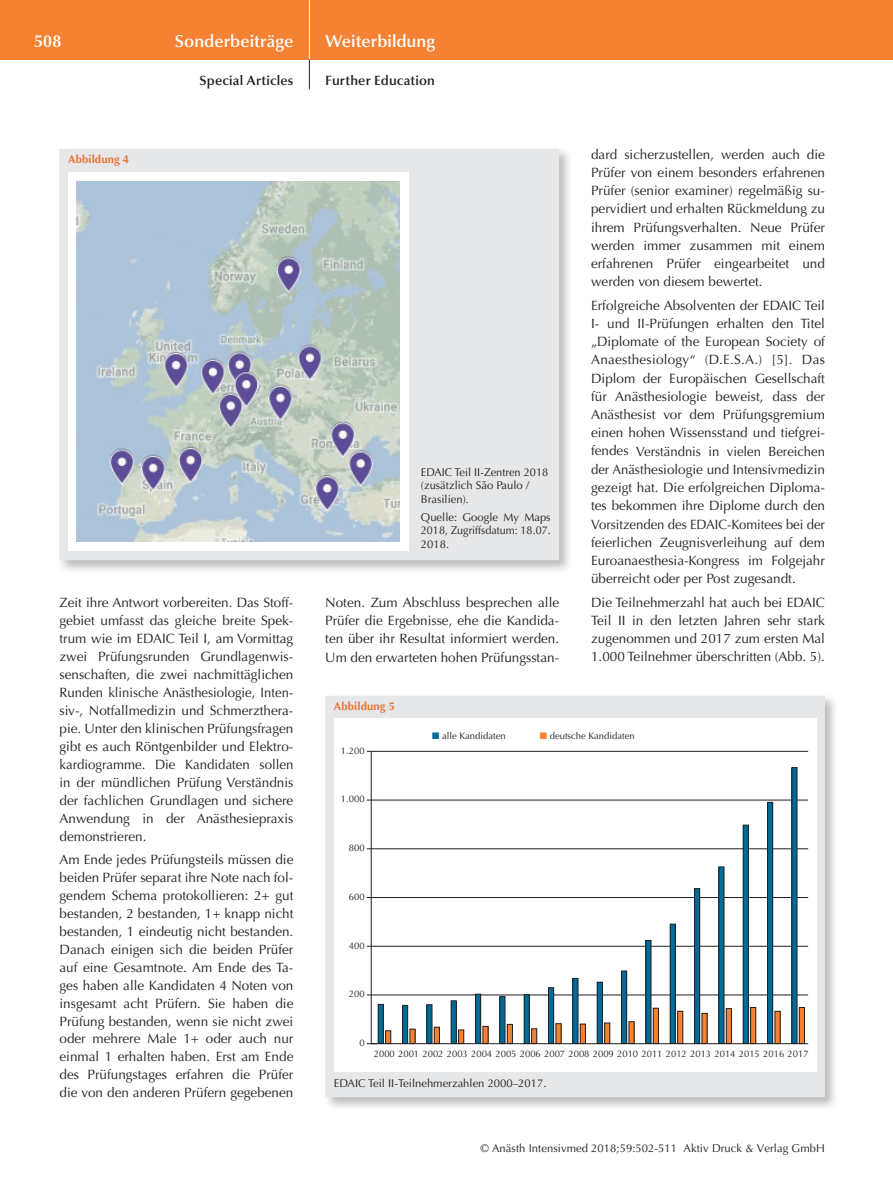
<style>
.page{position:relative;width:893px;height:1191px;background:#fff}
.page>*{position:absolute;margin:0;border:0;box-sizing:border-box;transform-origin:0 0}
.t1{font:600 17.25px "Optima";color:#fff}
.t2{font:13.5px/18px "Optima";color:#231f20;text-align:justify}
.t3{font:600 13.5px "Optima";letter-spacing:.015em;color:#231f20}
.t4{font:11.25px/13.5px "Optima";color:#231f20}
.t5{font:700 11.25px "Optima";letter-spacing:.015em;color:#e8732f}
.t6{font:9.45px "Optima";color:#231f20}
.s1{color:#006b98}
.s2{color:#f48232}
</style>
<div class="page">
<div style="left:0;top:0;width:893px;height:60px;background:#f48232"></div>
<hr style="left:309px;top:0;width:1px;height:60px;background:#fff">
<svg style="left:309px;top:60px;width:1px;height:29px"></svg>
<div style="left:323px;top:693px;width:516px;height:418px;background:#231f20;opacity:.3"></div>
<div style="left:325px;top:696px;width:500px;height:401px;background:#e6e7e9"></div>
<div style="left:334px;top:719px;width:482px;height:353px;background:#fff"></div>
<svg style="left:371px;top:750px;width:438px;height:294px"></svg>
<hr style="left:367px;top:751px;width:441px;height:1px;background:#231f20">
<hr style="left:367px;top:799px;width:441px;height:1px;background:#231f20">
<hr style="left:367px;top:848px;width:441px;height:1px;background:#231f20">
<hr style="left:367px;top:897px;width:441px;height:1px;background:#231f20">
<hr style="left:367px;top:946px;width:441px;height:1px;background:#231f20">
<hr style="left:367px;top:994px;width:441px;height:1px;background:#231f20">
<div style="left:378px;top:1004px;width:5px;height:39px;background:#006b98"></div>
<div style="left:378px;top:1004px;width:6px;height:39px;border:1px solid #231f20"></div>
<div style="left:402px;top:1005px;width:6px;height:38px;background:#006b98"></div>
<div style="left:402px;top:1005px;width:6px;height:38px;border:1px solid #231f20"></div>
<div style="left:427px;top:1004px;width:5px;height:39px;background:#006b98"></div>
<div style="left:426px;top:1004px;width:6px;height:39px;border:1px solid #231f20"></div>
<div style="left:451px;top:1000px;width:5px;height:43px;background:#006b98"></div>
<div style="left:451px;top:1000px;width:6px;height:43px;border:1px solid #231f20"></div>
<div style="left:475px;top:994px;width:6px;height:49px;background:#006b98"></div>
<div style="left:475px;top:994px;width:6px;height:49px;border:1px solid #231f20"></div>
<div style="left:500px;top:996px;width:5px;height:47px;background:#006b98"></div>
<div style="left:499px;top:996px;width:6px;height:47px;border:1px solid #231f20"></div>
<div style="left:524px;top:994px;width:5px;height:49px;background:#006b98"></div>
<div style="left:524px;top:994px;width:6px;height:49px;border:1px solid #231f20"></div>
<div style="left:548px;top:987px;width:6px;height:56px;background:#006b98"></div>
<div style="left:548px;top:987px;width:6px;height:56px;border:1px solid #231f20"></div>
<div style="left:573px;top:978px;width:5px;height:65px;background:#006b98"></div>
<div style="left:572px;top:978px;width:6px;height:65px;border:1px solid #231f20"></div>
<div style="left:597px;top:982px;width:5px;height:61px;background:#006b98"></div>
<div style="left:597px;top:982px;width:6px;height:61px;border:1px solid #231f20"></div>
<div style="left:621px;top:971px;width:6px;height:72px;background:#006b98"></div>
<div style="left:621px;top:970px;width:6px;height:73px;border:1px solid #231f20"></div>
<div style="left:646px;top:940px;width:5px;height:103px;background:#006b98"></div>
<div style="left:645px;top:940px;width:6px;height:103px;border:1px solid #231f20"></div>
<div style="left:670px;top:924px;width:5px;height:119px;background:#006b98"></div>
<div style="left:670px;top:923px;width:6px;height:120px;border:1px solid #231f20"></div>
<div style="left:694px;top:888px;width:6px;height:155px;background:#006b98"></div>
<div style="left:694px;top:888px;width:6px;height:155px;border:1px solid #231f20"></div>
<div style="left:719px;top:867px;width:5px;height:176px;background:#006b98"></div>
<div style="left:743px;top:825px;width:5px;height:218px;background:#006b98"></div>
<div style="left:743px;top:825px;width:6px;height:218px;border:1px solid #231f20"></div>
<div style="left:767px;top:802px;width:6px;height:241px;background:#006b98"></div>
<div style="left:767px;top:802px;width:6px;height:241px;border:1px solid #231f20"></div>
<div style="left:792px;top:767px;width:5px;height:276px;background:#006b98"></div>
<div style="left:386px;top:1030px;width:5px;height:13px;background:#f48232"></div>
<div style="left:385px;top:1030px;width:6px;height:13px;border:1px solid #231f20"></div>
<div style="left:410px;top:1029px;width:5px;height:14px;background:#f48232"></div>
<div style="left:434px;top:1027px;width:5px;height:16px;background:#f48232"></div>
<div style="left:434px;top:1027px;width:6px;height:16px;border:1px solid #231f20"></div>
<div style="left:459px;top:1030px;width:5px;height:13px;background:#f48232"></div>
<div style="left:458px;top:1029px;width:6px;height:14px;border:1px solid #231f20"></div>
<div style="left:483px;top:1026px;width:5px;height:17px;background:#f48232"></div>
<div style="left:507px;top:1024px;width:5px;height:19px;background:#f48232"></div>
<div style="left:507px;top:1024px;width:6px;height:19px;border:1px solid #231f20"></div>
<div style="left:532px;top:1028px;width:5px;height:15px;background:#f48232"></div>
<div style="left:531px;top:1028px;width:6px;height:15px;border:1px solid #231f20"></div>
<div style="left:556px;top:1023px;width:5px;height:20px;background:#f48232"></div>
<div style="left:580px;top:1024px;width:5px;height:19px;background:#f48232"></div>
<div style="left:580px;top:1023px;width:6px;height:20px;border:1px solid #231f20"></div>
<div style="left:605px;top:1023px;width:5px;height:20px;background:#f48232"></div>
<div style="left:604px;top:1022px;width:6px;height:21px;border:1px solid #231f20"></div>
<div style="left:629px;top:1021px;width:5px;height:22px;background:#f48232"></div>
<div style="left:653px;top:1008px;width:5px;height:35px;background:#f48232"></div>
<div style="left:653px;top:1008px;width:6px;height:35px;border:1px solid #231f20"></div>
<div style="left:678px;top:1011px;width:5px;height:32px;background:#f48232"></div>
<div style="left:677px;top:1011px;width:6px;height:32px;border:1px solid #231f20"></div>
<div style="left:702px;top:1013px;width:5px;height:30px;background:#f48232"></div>
<div style="left:726px;top:1008px;width:5px;height:35px;background:#f48232"></div>
<div style="left:726px;top:1008px;width:6px;height:35px;border:1px solid #231f20"></div>
<div style="left:751px;top:1007px;width:5px;height:36px;background:#f48232"></div>
<div style="left:750px;top:1007px;width:6px;height:36px;border:1px solid #231f20"></div>
<div style="left:775px;top:1011px;width:5px;height:32px;background:#f48232"></div>
<div style="left:799px;top:1007px;width:5px;height:36px;background:#f48232"></div>
<div style="left:799px;top:1007px;width:6px;height:36px;border:1px solid #231f20"></div>
<div style="left:57px;top:147px;width:516px;height:427px;background:#231f20;opacity:.3"></div>
<div style="left:60px;top:149px;width:499px;height:411px;background:#e6e7e9"></div>
<div style="left:68px;top:172px;width:340px;height:378px;background:#fff"></div>
<img style="left:77px;top:181px;width:323px;height:360px">
<p class="t1" style="left:34px;top:31px;width:29px">508</p>
<p class="t1" style="left:175px;top:31px;width:120px">Sonderbeiträge</p>
<p class="t3" style="left:199px;top:73px;width:95px">Special Articles</p>
<p class="t5" style="left:68px;top:153px;width:63px">Abbildung 4</p>
<p class="t2" style="left:60px;top:594px;width:235px">Zeit ihre Antwort vorbereiten. Das Stoff&shy;gebiet umfasst das gleiche breite Spek&shy;trum wie im EDAIC Teil I, am Vormittag zwei Prüfungsrunden Grundlagenwis&shy;senschaften, die zwei nachmittäglichen Runden klinische Anästhesiologie, Inten&shy;siv-, Notfallmedizin und Schmerzthera&shy;pie. Unter den klinischen Prüfungsfragen gibt es auch Röntgenbilder und Elektro&shy;kardiogramme. Die Kandidaten sollen in der mündlichen Prüfung Verständnis der fachlichen Grundlagen und sichere Anwendung in der Anästhesiepraxis demonstrieren.</p>
<p class="t2" style="left:60px;top:850px;width:235px">Am Ende jedes Prüfungsteils müssen die beiden Prüfer separat ihre Note nach fol&shy;gendem Schema protokollieren: 2+ gut bestanden, 2 bestanden, 1+ knapp nicht bestanden, 1 eindeutig nicht bestanden.<br>Danach einigen sich die beiden Prüfer auf eine Gesamtnote. Am Ende des Ta&shy;ges haben alle Kandidaten 4 Noten von insgesamt acht Prüfern. Sie haben die Prüfung bestanden, wenn sie nicht zwei oder mehrere Male 1+ oder auch nur einmal 1 erhalten haben. Erst am Ende des Prüfungstages erfahren die Prüfer die von den anderen Prüfern gegebenen</p>
<p class="t1" style="left:325px;top:31px;width:112px">Weiterbildung</p>
<p class="t3" style="left:325px;top:73px;width:111px">Further Education</p>
<p class="t4" style="left:421px;top:465px;width:129px">EDAIC Teil II-Zentren 2018 (zusätzlich São Paulo /<br>Brasilien).</p>
<p class="t4" style="left:421px;top:510px;width:131px;text-align:justify">Quelle: Google My Maps 2018, Zugriffsdatum: 18.07.<br>2018.</p>
<p class="t2" style="left:325px;top:594px;width:235px">Noten. Zum Abschluss besprechen alle Prüfer die Ergebnisse, ehe die Kandida&shy;ten über ihr Resultat informiert werden.<br>Um den erwarteten hohen Prüfungsstan-</p>
<p class="t2" style="left:591px;top:145px;width:235px">dard sicherzustellen, werden auch die Prüfer von einem besonders erfahrenen Prüfer (senior examiner) regelmäßig su&shy;pervidiert und erhalten Rückmeldung zu ihrem Prüfungsverhalten. Neue Prüfer werden immer zusammen mit einem erfahrenen Prüfer eingearbeitet und werden von diesem bewertet.</p>
<p class="t2" style="left:591px;top:296px;width:235px">Erfolgreiche Absolventen der EDAIC Teil I- und II-Prüfungen erhalten den Titel „Diplomate of the European Society of Anaesthesiology“ (D.E.S.A.) [5]. Das Diplom der Europäischen Gesellschaft für Anästhesiologie beweist, dass der Anästhesist vor dem Prüfungsgremium einen hohen Wissensstand und tiefgrei&shy;fendes Verständnis in vielen Bereichen der Anästhesiologie und Intensivmedizin gezeigt hat. Die erfolgreichen Diploma&shy;tes bekommen ihre Diplome durch den Vorsitzenden des EDAIC-Komitees bei der feierlichen Zeugnisverleihung auf dem Euroanaesthesia-Kongress im Folgejahr überreicht oder per Post zugesandt.</p>
<p class="t2" style="left:591px;top:593px;width:235px">Die Teilnehmerzahl hat auch bei EDAIC Teil II in den letzten Jahren sehr stark zugenommen und 2017 zum ersten Mal 1.000 Teilnehmer überschritten (Abb. 5).</p>
<p class="t5" style="left:334px;top:700px;width:63px">Abbildung 5</p>
<p class="t6" style="left:341px;top:745px;width:25px">1.200</p>
<p class="t6" style="left:341px;top:794px;width:25px">1.000</p>
<p class="t6" style="left:349px;top:842px;width:17px">800</p>
<p class="t6" style="left:349px;top:891px;width:17px">600</p>
<p class="t6" style="left:349px;top:939px;width:17px">400</p>
<p class="t6" style="left:349px;top:988px;width:17px">200</p>
<p class="t6" style="left:359px;top:1037px;width:7px">0</p>
<p class="t6" style="left:432px;top:730px;width:75px"><span class="s1">■</span> alle Kandidaten</p>
<p class="t6" style="left:540px;top:730px;width:96px"><span class="s2">■</span> deutsche Kandidaten</p>
<p class="t6" style="left:374px;top:1048px;width:436px">2000 2001 2002 2003 2004 2005 2006 2007 2008 2009 2010 2011 2012 2013 2014 2015 2016 2017</p>
<p class="t4" style="left:334px;top:1076px;width:214px">EDAIC Teil II-Teilnehmerzahlen 2000–2017.</p>
<p class="t4" style="left:480px;top:1142px;width:346px">© Anästh Intensivmed 2018;59:502-511 Aktiv Druck &amp; Verlag GmbH</p>
</div>
